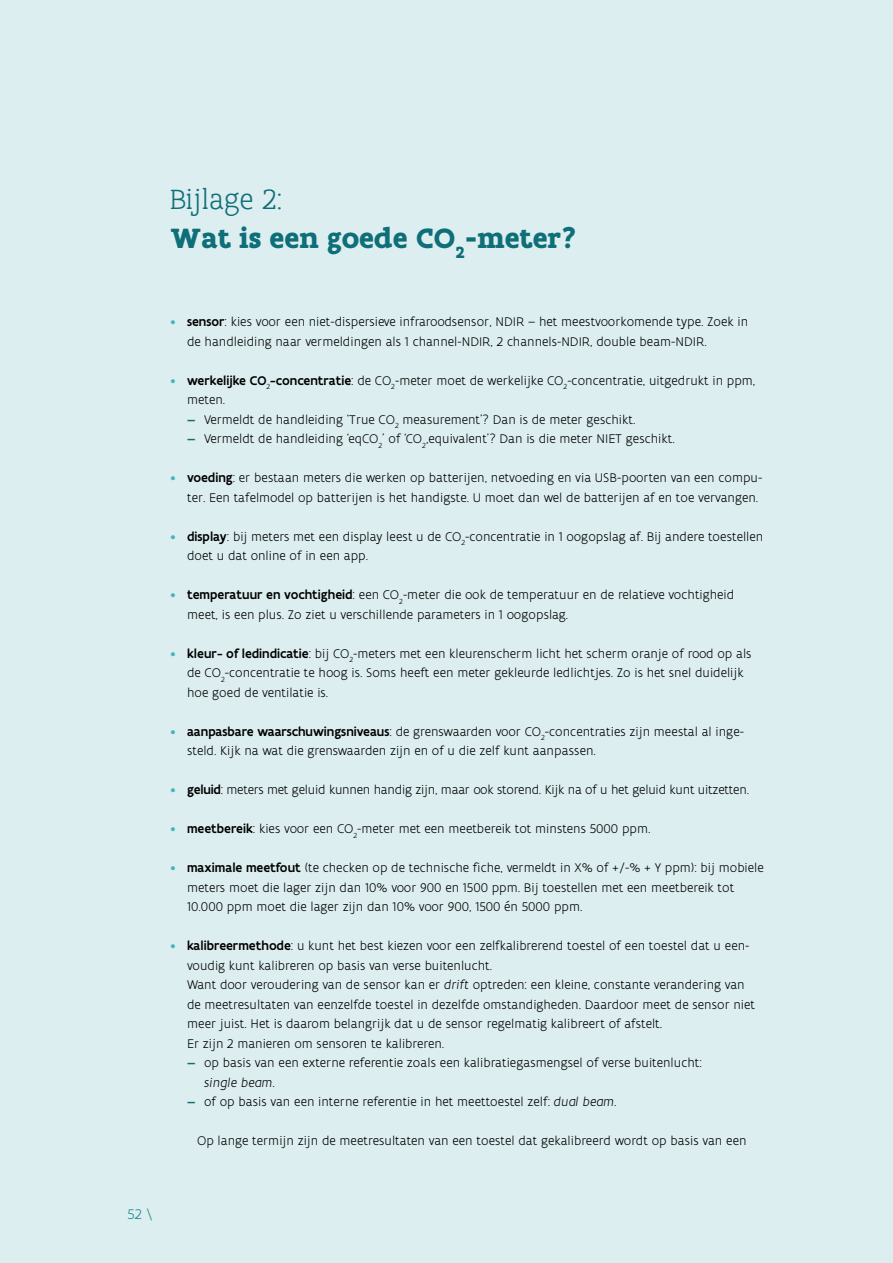
<style>
.page{position:relative;width:893px;height:1263px;background:#dceef0}
.page>*{position:absolute;margin:0;border:0;box-sizing:border-box;transform-origin:0 0}
.t1{font:700 30px/39px "Flanders Art Serif";color:#0f6f78}
.t2{font:300 15px "Flanders Art Sans";color:#25949d}
.t3{font:300 13.5px/19.5px "Flanders Art Sans";color:#000}
.s1{font-weight:300}
.s2{font-size:15px;color:#42b6be}
.s3{font-weight:500}
.s4{font-weight:500;color:#0f6f78}
.s5{font-style:italic}
</style>
<div class="page">
<h1 class="t1" style="left:170px;top:180px;width:408px"><span class="s1">Bijlage 2:<br></span>Wat is een goede CO<sub>2</sub>-meter?</h1>
<p class="t3" style="left:187px;top:312px;width:563px;text-indent:-17px"><span class="s2">•</span> <span class="s3">sensor</span>: kies voor een niet-dispersieve infraroodsensor, NDIR – het meestvoorkomende type. Zoek in de handleiding naar vermeldingen als 1 channel-NDIR, 2 channels-NDIR, double beam-NDIR.</p>
<p class="t3" style="left:187px;top:370px;width:570px;text-indent:-17px"><span class="s2">•</span> <span class="s3">werkelijke CO</span><sub>2</sub><span class="s3">-concentratie</span>: de CO<sub>2</sub>-meter moet de werkelijke CO<sub>2</sub>-concentratie, uitgedrukt in ppm, meten.</p>
<p class="t3" style="left:187px;top:409px;width:450px"><span class="s4">—</span> Vermeldt de handleiding ‘True CO<sub>2</sub> measurement’? Dan is de meter geschikt.</p>
<p class="t3" style="left:187px;top:429px;width:489px"><span class="s4">—</span> Vermeldt de handleiding ‘eqCO<sub>2</sub>’ of ‘CO<sub>2</sub>,equivalent’? Dan is die meter NIET geschikt.</p>
<p class="t3" style="left:170px;top:468px;width:594px;text-align:right"><span class="s2">•</span> <span class="s3">voeding</span>: er bestaan meters die werken op batterijen, netvoeding en via USB-poorten van een compu&shy;ter. Een tafelmodel op batterijen is het handigste. U moet dan wel de batterijen af en toe vervangen.</p>
<p class="t3" style="left:187px;top:526px;width:578px;text-indent:-17px"><span class="s2">•</span> <span class="s3">display</span>: bij meters met een display leest u de CO<sub>2</sub>-concentratie in 1 oogopslag af. Bij andere toestellen doet u dat online of in een app.</p>
<p class="t3" style="left:187px;top:585px;width:549px;text-indent:-17px"><span class="s2">•</span> <span class="s3">temperatuur en vochtigheid</span>: een CO<sub>2</sub>-meter die ook de temperatuur en de relatieve vochtigheid meet, is een plus. Zo ziet u verschillende parameters in 1 oogopslag.</p>
<p class="t3" style="left:187px;top:643px;width:566px;text-indent:-17px"><span class="s2">•</span> <span class="s3">kleur- of ledindicatie</span>: bij CO<sub>2</sub>-meters met een kleurenscherm licht het scherm oranje of rood op als de CO<sub>2</sub>-concentratie te hoog is. Soms heeft een meter gekleurde ledlichtjes. Zo is het snel duidelijk hoe goed de ventilatie is.</p>
<p class="t3" style="left:187px;top:721px;width:558px;text-indent:-17px"><span class="s2">•</span> <span class="s3">aanpasbare waarschuwingsniveaus</span>: de grenswaarden voor CO<sub>2</sub>-concentraties zijn meestal al inge&shy;steld. Kijk na wat die grenswaarden zijn en of u die zelf kunt aanpassen.</p>
<p class="t3" style="left:170px;top:780px;width:580px"><span class="s2">•</span> <span class="s3">geluid</span>: meters met geluid kunnen handig zijn, maar ook storend. Kijk na of u het geluid kunt uitzetten.</p>
<p class="t3" style="left:170px;top:819px;width:482px"><span class="s2">•</span> <span class="s3">meetbereik</span>: kies voor een CO<sub>2</sub>-meter met een meetbereik tot minstens 5000 ppm.</p>
<p class="t3" style="left:187px;top:858px;width:578px;text-indent:-17px"><span class="s2">•</span> <span class="s3">maximale meetfout</span> (te checken op de technische fiche, vermeldt in X% of +/-% + Y ppm): bij mobiele meters moet die lager zijn dan 10% voor 900 en 1500 ppm. Bij toestellen met een meetbereik tot<br>10.000 ppm moet die lager zijn dan 10% voor 900, 1500 én 5000 ppm.</p>
<p class="t3" style="left:187px;top:936px;width:570px;text-indent:-17px"><span class="s2">•</span> <span class="s3">kalibreermethode</span>: u kunt het best kiezen voor een zelfkalibrerend toestel of een toestel dat u een&shy;voudig kunt kalibreren op basis van verse buitenlucht.<br>Want door veroudering van de sensor kan er <span class="s5">drift</span> optreden: een kleine, constante verandering van de meetresultaten van eenzelfde toestel in dezelfde omstandigheden. Daardoor meet de sensor niet meer juist. Het is daarom belangrijk dat u de sensor regelmatig kalibreert of afstelt.<br>Er zijn 2 manieren om sensoren te kalibreren.</p>
<p class="t3" style="left:204px;top:1053px;width:499px;text-indent:-17px"><span class="s4">—</span> op basis van een externe referentie zoals een kalibratiegasmengsel of verse buitenlucht: <span class="s5">single beam.</span></p>
<p class="t3" style="left:187px;top:1092px;width:431px"><span class="s4">—</span> of op basis van een interne referentie in het meettoestel zelf: <span class="s5">dual beam</span>.</p>
<p class="t3" style="left:197px;top:1131px;width:551px">Op lange termijn zijn de meetresultaten van een toestel dat gekalibreerd wordt op basis van een</p>
<p class="t2" style="left:128px;top:1205px;width:27px">52 \</p>
</div>
